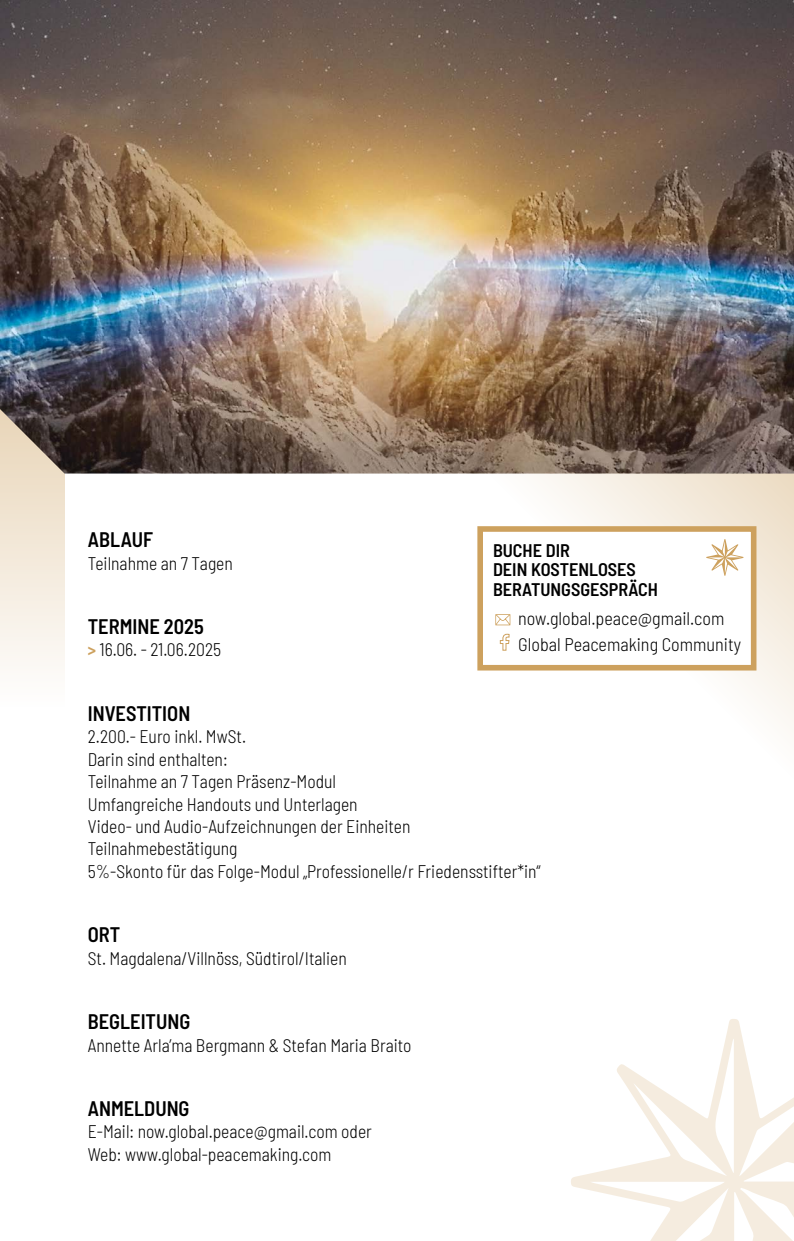
<style>
.page{position:relative;width:794px;height:1241px;background:#fff}
.page>*{position:absolute;margin:0;border:0;box-sizing:border-box;transform-origin:0 0}
.t1{font:600 semi-condensed 21px "Barlow";color:#000}
.t2{font:300 semi-condensed 18.2px/22.4px "Barlow";color:#000}
.t3{font:600 semi-condensed 18.2px/19.6px "Barlow";color:#000}
.s1{font-weight:600;color:#cda15e}
</style>
<div class="page">
<svg style="left:0;top:473px;width:64px;height:194px;background:#f4ebdd"></svg>
<svg style="left:466px;top:473px;width:328px;height:260px"></svg>
<img style="left:0;top:0;width:794px;height:473px">
<svg style="left:571px;top:1019px;width:223px;height:221px"></svg>
<div style="left:477px;top:526px;width:279px;height:144px;background:#fff;border:6px solid #cda15e"></div>
<svg style="left:495px;top:614px;width:15px;height:11px"></svg>
<svg style="left:499px;top:633px;width:11px;height:17px"></svg>
<svg style="left:706px;top:539px;width:37px;height:36px"></svg>
<p class="t1" style="left:88px;top:524px;width:67px">ABLAUF</p>
<p class="t2" style="left:88px;top:550px;width:147px">Teilnahme an 7 Tagen</p>
<p class="t1" style="left:88px;top:611px;width:118px">TERMINE 2025</p>
<p class="t2" style="left:88px;top:637px;width:135px"><span class="s1">&gt;</span> 16.06. - 21.06.2025</p>
<p class="t3" style="left:493px;top:539px;width:166px">BUCHE DIR<br>DEIN KOSTENLOSES<br>BERATUNGSGESPRÄCH</p>
<p class="t2" style="left:518px;top:604px;width:224px;line-height:25.2px">now.global.peace@gmail.com<br>Global Peacemaking Community</p>
<p class="t1" style="left:88px;top:698px;width:104px">INVESTITION</p>
<p class="t2" style="left:88px;top:724px;width:454px">2.200.- Euro inkl. MwSt.<br>Darin sind enthalten:<br>Teilnahme an 7 Tagen Präsenz-Modul<br>Umfangreiche Handouts und Unterlagen<br>Video- und Audio-Aufzeichnungen der Einheiten Teilnahmebestätigung<br>5%-Skonto für das Folge-Modul „Professionelle/r Friedensstifter*in“</p>
<p class="t1" style="left:88px;top:919px;width:34px">ORT</p>
<p class="t2" style="left:88px;top:945px;width:260px">St. Magdalena/Villnöss, Südtirol/Italien</p>
<p class="t1" style="left:88px;top:1006px;width:104px">BEGLEITUNG</p>
<p class="t2" style="left:88px;top:1032px;width:325px">Annette Arla’ma Bergmann &amp; Stefan Maria Braito</p>
<p class="t1" style="left:88px;top:1092px;width:103px">ANMELDUNG</p>
<p class="t2" style="left:88px;top:1119px;width:286px">E-Mail: now.global.peace@gmail.com oder<br>Web: www.global-peacemaking.com</p>
</div>
